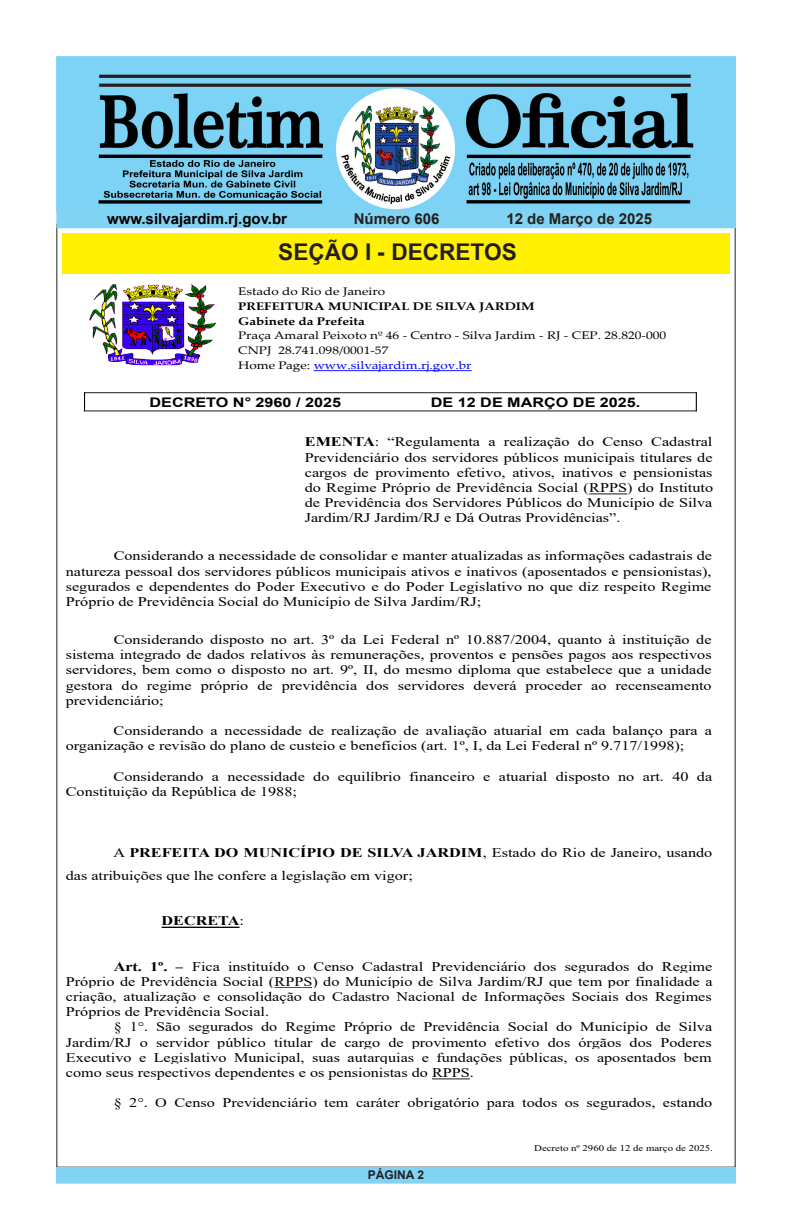
<style>
.page{position:relative;width:792px;height:1224px;background:#fff}
.page>*{position:absolute;margin:0;border:0;box-sizing:border-box;transform-origin:0 0}
.t1{font:700 23px "Arial Narrow";color:#231f20;scale:1.2 1}
.t2{font:700 15px "Arial";color:#000}
.t3{font:700 15px "Arial";color:#231f20}
.t4{font:13.2px/15.2px "Times New Roman";color:#000;text-align:justify;scale:1.23 1}
.t5{font:700 13.2px "Arial";color:#000;scale:1.23 1}
.t6{font:700 13.2px "Times New Roman";color:#000;scale:1.23 1}
.t7{font:700 12px "Arial";color:#231f20}
.t8{font:11px/14.9px "Palatino Linotype";color:#000;scale:1.23 1}
.t9{font:8.8px "Times New Roman";color:#000;scale:1.23 1}
.s1{font-weight:700}
.s2{color:#00f}
.s3{font-weight:400}
</style>
<div class="page">
<img style="left:57px;top:57px;width:678px;height:155px">
<div style="left:56px;top:1168px;width:680px;height:15px;background:#81d3f3"></div>
<div style="left:56px;top:1167px;width:680px;height:16px;border:1px solid #81d3f3"></div>
<div style="left:57px;top:212px;width:678px;height:16px;background:#81d3f3"></div>
<div style="left:62px;top:233px;width:668px;height:40px;background:#fff101"></div>
<hr style="left:314px;top:370px;width:158px;height:1px;background:#00f">
<hr style="left:589px;top:494px;width:38px;height:1px;background:#000">
<hr style="left:162px;top:927px;width:78px;height:1px;background:#000">
<hr style="left:275px;top:987px;width:37px;height:1px;background:#000">
<hr style="left:432px;top:1079px;width:38px;height:1px;background:#000">
<hr style="left:84px;top:392px;width:613px;height:1px;background:#000001">
<svg style="left:696px;top:392px;width:1px;height:18px"></svg>
<hr style="left:84px;top:410px;width:613px;height:1px;background:#000001">
<svg style="left:84px;top:392px;width:1px;height:18px"></svg>
<img style="left:89px;top:284px;width:127px;height:81px">
<p class="t2" style="left:107px;top:208px;width:182px">www.silvajardim.rj.gov.br</p>
<p class="t3" style="left:354px;top:208px;width:87px">Número 606</p>
<p class="t3" style="left:506px;top:208px;width:147px">12 de Março de 2025</p>
<p class="t1" style="left:278px;top:234px;width:200px">SEÇÃO I - DECRETOS</p>
<p class="t8" style="left:238px;top:285px;width:350px">Estado do Rio de Janeiro<br><span class="s1">PREFEITURA MUNICIPAL DE SILVA JARDIM<br>Gabinete da Prefeita<br></span>Praça Amaral Peixoto nº 46 - Centro - Silva Jardim - RJ - CEP. 28.820-000<br>CNPJ 28.741.098/0001-57<br>Home Page: <span class="s2">www.silvajardim.rj.gov.br</span></p>
<p class="t5" style="left:150px;top:397px;width:157px">DECRETO N° 2960 / 2025</p>
<p class="t5" style="left:431px;top:397px;width:172px">DE 12 DE MARÇO DE 2025.</p>
<p class="t4" style="left:305px;top:436px;width:333px"><span class="s1">EMENTA</span>: “Regulamenta a realização do Censo Cadastral Previdenciário dos servidores públicos municipais titulares de cargos de provimento efetivo, ativos, inativos e pensionistas do Regime Próprio de Previdência Social (RPPS) do Instituto de Previdência dos Servidores Públicos do Município de Silva Jardim/RJ Jardim/RJ e Dá Outras Providências”.</p>
<p class="t4" style="left:66px;top:550px;width:527px;text-indent:48px">Considerando a necessidade de consolidar e manter atualizadas as informações cadastrais de natureza pessoal dos servidores públicos municipais ativos e inativos (aposentados e pensionistas), segurados e dependentes do Poder Executivo e do Poder Legislativo no que diz respeito Regime Próprio de Previdência Social do Município de Silva Jardim/RJ;</p>
<p class="t4" style="left:66px;top:633px;width:527px;text-indent:48px">Considerando disposto no art. 3º da Lei Federal nº 10.887/2004, quanto à instituição de sistema integrado de dados relativos às remunerações, proventos e pensões pagos aos respectivos servidores, bem como o disposto no art. 9º, II, do mesmo diploma que estabelece que a unidade gestora do regime próprio de previdência dos servidores deverá proceder ao recenseamento previdenciário;</p>
<p class="t4" style="left:66px;top:724px;width:527px;text-indent:48px">Considerando a necessidade de realização de avaliação atuarial em cada balanço para a organização e revisão do plano de custeio e benefícios (art. 1º, I, da Lei Federal nº 9.717/1998);</p>
<p class="t4" style="left:66px;top:770px;width:527px;text-indent:48px">Considerando a necessidade do equilíbrio financeiro e atuarial disposto no art. 40 da<br>Constituição da República de 1988;</p>
<p class="t4" style="left:66px;top:842px;width:527px;line-height:22.8px;text-indent:48px">A <span class="s1">PREFEITA DO MUNICÍPIO DE SILVA JARDIM</span>, Estado do Rio de Janeiro, usando das atribuições que lhe confere a legislação em vigor;</p>
<p class="t6" style="left:162px;top:913px;width:69px">DECRETA<span class="s3">:</span></p>
<p class="t4" style="left:114px;top:960px;width:488px"><span class="s1">Art. 1º. –</span> Fica instituído o Censo Cadastral Previdenciário dos segurados do Regime</p>
<p class="t4" style="left:66px;top:975px;width:527px">Próprio de Previdência Social (RPPS) do Município de Silva Jardim/RJ que tem por finalidade a</p>
<p class="t4" style="left:66px;top:990px;width:527px">criação, atualização e consolidação do Cadastro Nacional de Informações Sociais dos Regimes</p>
<p class="t4" style="left:66px;top:1006px;width:167px">Próprios de Previdência Social.</p>
<p class="t4" style="left:114px;top:1021px;width:488px">§ 1°. São segurados do Regime Próprio de Previdência Social do Município de Silva</p>
<p class="t4" style="left:66px;top:1036px;width:526px">Jardim/RJ o servidor público titular de cargo de provimento efetivo dos órgãos dos Poderes</p>
<p class="t4" style="left:66px;top:1051px;width:526px">Executivo e Legislativo Municipal, suas autarquias e fundações públicas, os aposentados bem</p>
<p class="t4" style="left:66px;top:1066px;width:333px">como seus respectivos dependentes e os pensionistas do RPPS.</p>
<p class="t4" style="left:114px;top:1097px;width:488px">§ 2°. O Censo Previdenciário tem caráter obrigatório para todos os segurados, estando</p>
<p class="t9" style="left:534px;top:1145px;width:147px">Decreto nº 2960 de 12 de março de 2025.</p>
<p class="t7" style="left:368px;top:1166px;width:58px">PÁGINA 2</p>
</div>
